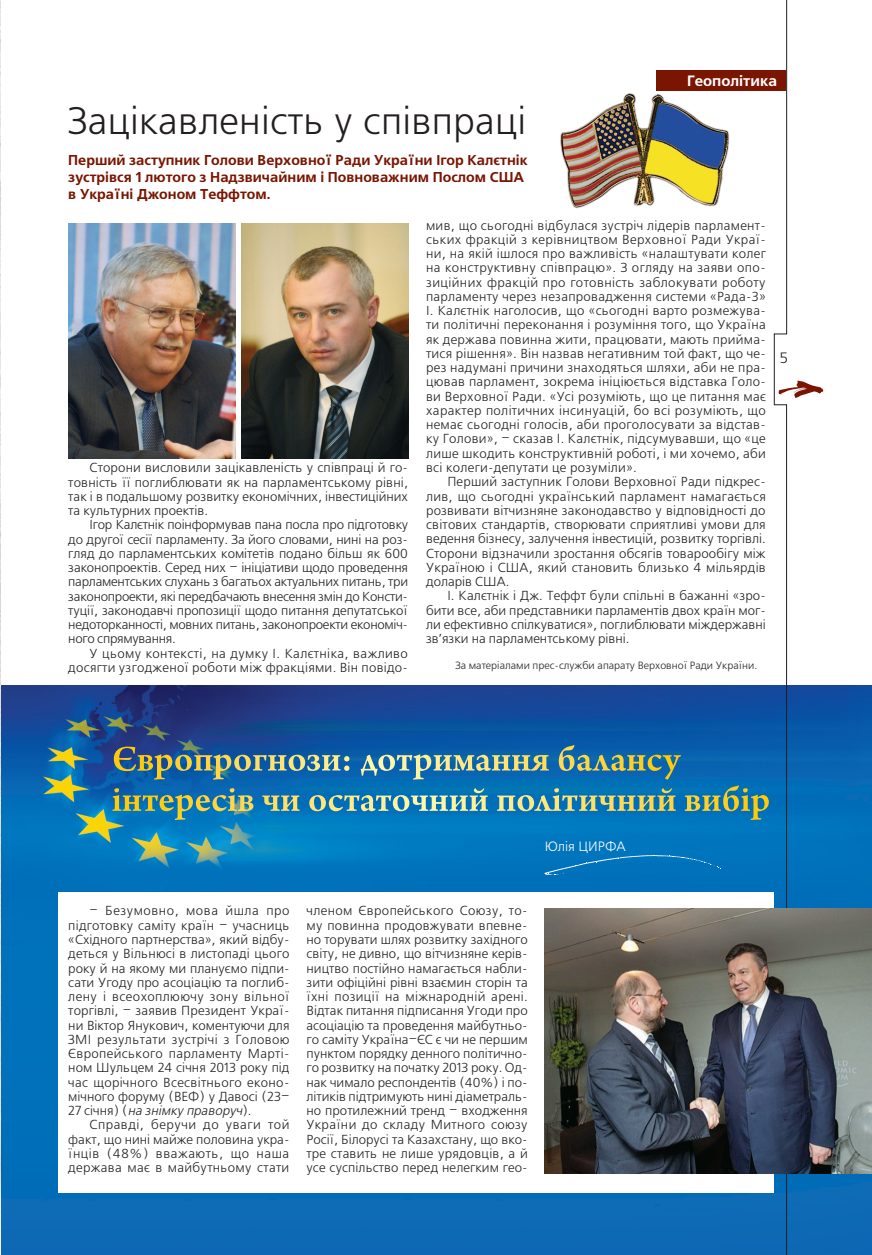
<style>
.page{position:relative;width:872px;height:1255px;background:#fff}
.page>*{position:absolute;margin:0;border:0;box-sizing:border-box;transform-origin:0 0}
.t1{font:38.25px "Free Set C";letter-spacing:.005em;color:#231f20}
.rubrica_left{font:700 15px "Free Set C";color:#fff}
.foto{font:15px "Free Set C";color:#231f20}
.vrez{font:700 14.25px/17.1px "Free Set C";color:#791500}
.author{font:13.5px "Free Set C";color:#fff}
.text_freeset{font:13.05px/14.2px "Free Set C";letter-spacing:.015em;color:#231f20;text-align:justify}
.foto-2{font:10.5px "Free Set C";color:#231f20}
.s1{font-style:italic}
</style>
<div class="page">
<img style="left:70px;top:685px;width:802px;height:569px">
<div style="left:58px;top:892px;width:716px;height:300px;background:#fff"></div>
<img style="left:0;top:2px;width:70px;height:1252px">
<img style="left:68px;top:223px;width:46px;height:235px">
<img style="left:823px;top:908px;width:49px;height:265px">
<img style="left:114px;top:0;width:709px;height:1254px">
<p class="t1" style="left:68px;top:101px;width:459px">Зацікавленість у співпраці</p>
<p class="vrez" style="left:68px;top:152px;width:461px">Перший заступник Голови Верховної Ради України Ігор Калєтнік зустрівся 1 лютого з Надзвичайним і Повноважним Послом США в Україні Джоном Теффтом.</p>
<p class="rubrica_left" style="left:687px;top:72px;width:92px">Геополітика</p>
<p class="text_freeset" style="left:68px;top:461px;width:341px;text-indent:21px">Сторони висловили зацікавленість у співпраці й го&shy;товність її поглиблювати як на парламентському рівні, так і в подальшому розвитку економічних, інвестиційних та культурних проектів.</p>
<p class="text_freeset" style="left:68px;top:518px;width:341px;text-indent:21px">Ігор Калєтнік поінформував пана посла про підготовку до другої сесії парламенту. За його словами, нині на роз&shy;гляд до парламентських комітетів подано більш як 600 законопроектів. Серед них – ініціативи щодо проведення парламентських слухань з багатьох актуальних питань, три законопроекти, які передбачають внесення змін до Консти&shy;туції, законодавчі пропозиції щодо питання депутатської недоторканності, мовних питань, законопроекти економіч&shy;ного спрямування.</p>
<p class="text_freeset" style="left:68px;top:646px;width:341px;text-align:right">У цьому контексті, на думку І. Калєтніка, важливо досягти узгодженої роботи між фракціями. Він повідо-</p>
<p class="text_freeset" style="left:426px;top:218px;width:341px">мив, що сьогодні відбулася зустріч лідерів парламент&shy;ських фракцій з керівництвом Верховної Ради Украї&shy;ни, на якій ішлося про важливість «налаштувати колег на конструктивну співпрацю». З огляду на заяви опо&shy;зиційних фракцій про готовність заблокувати роботу парламенту через незапровадження системи «Рада-3» І. Калєтнік наголосив, що «сьогодні варто розмежува&shy;ти політичні переконання і розуміння того, що Україна як держава повинна жити, працювати, мають прийма&shy;тися рішення». Він назвав негативним той факт, що че&shy;рез надумані причини знаходяться шляхи, аби не пра&shy;цював парламент, зокрема ініціюється відставка Голо&shy;ви Верховної Ради. «Усі розуміють, що це питання має характер політичних інсинуацій, бо всі розуміють, що немає сьогодні голосів, аби проголосувати за відстав&shy;ку Голови», – сказав І. Калєтнік, підсумувавши, що «це лише шкодить конструктивній роботі, і ми хочемо, аби всі колеги-депутати це розуміли».</p>
<p class="text_freeset" style="left:426px;top:475px;width:341px;text-indent:21px">Перший заступник Голови Верховної Ради підкрес&shy;лив, що сьогодні український парламент намагається розвивати вітчизняне законодавство у відповідності до світових стандартів, створювати сприятливі умови для ведення бізнесу, залучення інвестицій, розвитку торгівлі.<br>Сторони відзначили зростання обсягів товарообігу між Україною і США, який становить близько 4 мільярдів доларів США.</p>
<p class="text_freeset" style="left:426px;top:589px;width:341px;text-indent:21px">І. Калєтнік і Дж. Теффт були спільні в бажанні «зро&shy;бити все, аби представники парламентів двох країн мог&shy;ли ефективно спілкуватися», поглиблювати міждержавні зв’язки на парламентському рівні.</p>
<p class="foto-2" style="left:455px;top:660px;width:303px">За матеріалами прес- служби апарату Верховної Ради України.</p>
<p class="foto" style="left:779px;top:349px;width:10px">5</p>
<p class="author" style="left:545px;top:839px;width:83px">Юлія ЦИРФА</p>
<p class="text_freeset" style="left:68px;top:904px;width:223px;text-indent:21px">– Безумовно, мова йшла про підготовку саміту країн – учасниць «Східного партнерства», який відбу&shy;деться у Вільнюсі в листопаді цього року й на якому ми плануємо підпи&shy;сати Угоду про асоціацію та поглиб&shy;лену і всеохоплюючу зону вільної торгівлі, – заявив Президент Украї&shy;ни Віктор Янукович, коментуючи для ЗМІ результати зустрічі з Головою Європейського парламенту Марті&shy;ном Шульцем 24 січня 2013 року під час щорічного Всесвітнього еконо&shy;мічного форуму (ВЕФ) у Давосі (23– 27 с і ч н я ) ( <span class="s1">на знімку праворуч</span>) .</p>
<p class="text_freeset" style="left:68px;top:1118px;width:223px;text-indent:21px">Справді, беручи до уваги той факт, що нині майже половина укра&shy;їнців (48%) вважають, що наша держава має в майбутньому стати</p>
<p class="text_freeset" style="left:306px;top:904px;width:223px">членом Європейського Союзу, то&shy;му повинна продовжувати впевне&shy;но торувати шлях розвитку західного світу, не дивно, що вітчизняне керів&shy;ництво постійно намагається набли&shy;зити офіційні рівні взаємин сторін та їхні позиції на міжнародній арені.<br>Відтак питання підписання Угоди про асоціацію та проведення майбутньо&shy;го саміту Україна–ЄС є чи не першим пунктом порядку денного політично&shy;го розвитку на початку 2013 року. Од&shy;нак чимало респондентів (40%) і по&shy;літиків підтримують нині діаметраль&shy;но протилежний тренд – входження України до складу Митного союзу Росії, Білорусі та Казахстану, що вко&shy;тре ставить не лише урядовців, а й усе суспільство перед нелегким гео-</p>
</div>
